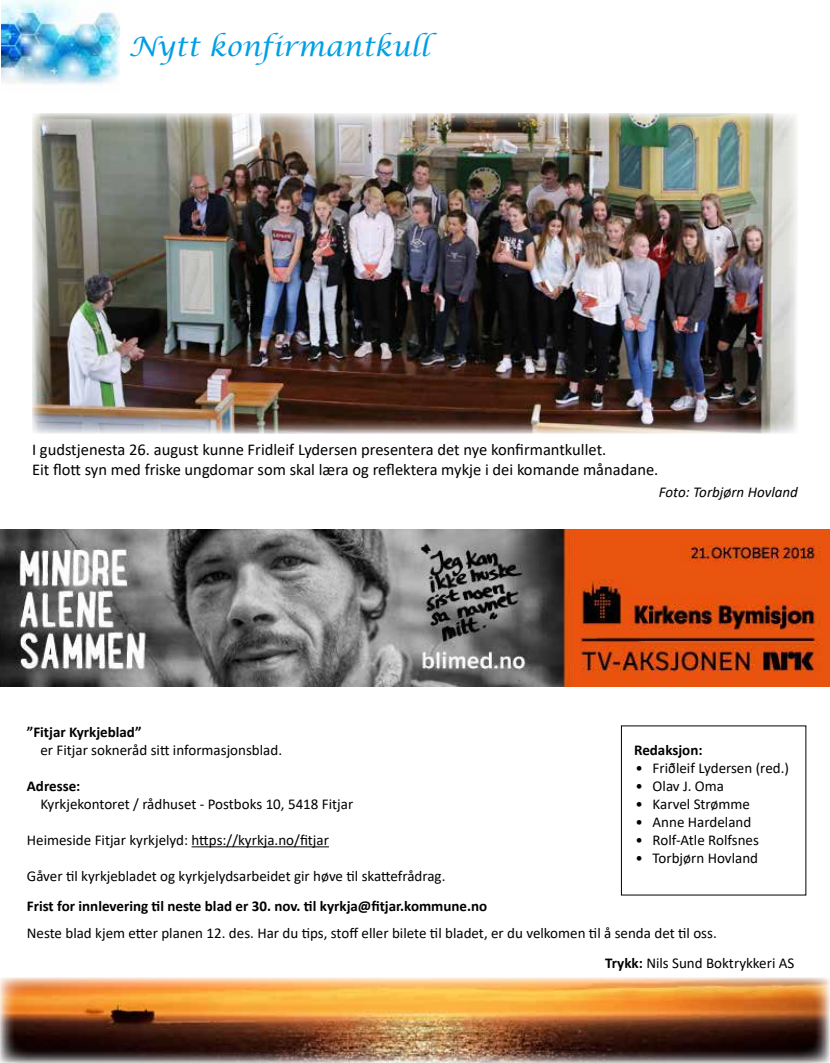
<style>
.page{position:relative;width:830px;height:1063px;background:#fff}
.page>*{position:absolute;margin:0;border:0;box-sizing:border-box;transform-origin:0 0}
.t1{font:italic 27px "Lucida Calligraphy";color:#009fe3}
.t2{font:16.5px/19.8px "Calibri";color:#000}
.t3{font:15px/30.2px "Calibri";color:#000}
.t4{font:700 15px "Calibri";color:#000}
.t5{font:italic 15px "Calibri";color:#000}
.s1{font-weight:700}
</style>
<div class="page">
<img style="left:0;top:978px;width:829px;height:85px">
<img style="left:1px;top:0;width:118px;height:85px">
<hr style="left:191px;top:846px;width:138px;height:1px;background:#000">
<img style="left:32px;top:113px;width:765px;height:321px">
<img style="left:0;top:529px;width:829px;height:157px">
<h1 class="t1" style="left:129px;top:30px;width:301px">Nytt konfirmantkull</h1>
<p class="t2" style="left:32px;top:439px;width:627px">I gudstjenesta 26. august kunne Fridleif Lydersen presentera det nye konfirmantkullet.<br>Eit flott syn med friske ungdomar som skal læra og reflektera mykje i dei komande månadane.</p>
<p class="t4" style="left:27px;top:722px;width:116px">”Fitjar Kyrkjeblad”</p>
<p class="t3" style="left:40px;top:735px;width:243px">er Fitjar sokneråd sitt informasjonsblad.</p>
<p class="t4" style="left:27px;top:776px;width:55px">Adresse:</p>
<p class="t3" style="left:40px;top:789px;width:314px">Kyrkjekontoret / rådhuset - Postboks 10, 5418 Fitjar</p>
<p class="t3" style="left:27px;top:825px;width:303px">Heimeside Fitjar kyrkjelyd: https://kyrkja.no/fitjar</p>
<p class="t3" style="left:27px;top:861px;width:420px">Gåver til kyrkjebladet og kyrkjelydsarbeidet gir høve til skattefrådrag.</p>
<p class="t5" style="left:658px;top:481px;width:140px">Foto: Torbjørn Hovland</p>
<p class="t4" style="left:633px;top:740px;width:70px">Redaksjon:</p>
<p class="t3" style="left:635px;top:753px;width:155px">• Friðleif Lydersen (red.)</p>
<p class="t3" style="left:635px;top:771px;width:90px">• Olav J. Oma</p>
<p class="t3" style="left:635px;top:789px;width:116px">• Karvel Strømme</p>
<p class="t3" style="left:635px;top:807px;width:117px">• Anne Hardeland</p>
<p class="t3" style="left:635px;top:825px;width:125px">• Rolf-Atle Rolfsnes</p>
<p class="t3" style="left:635px;top:843px;width:124px">• Torbjørn Hovland</p>
<p class="t4" style="left:27px;top:896px;width:462px">Frist for innlevering til neste blad er 30. nov. til kyrkja@fitjar.kommune.no</p>
<p class="t3" style="left:605px;top:917px;width:191px;text-indent:-578px">Neste blad kjem etter planen 12. des. Har du tips, stoff eller bilete til bladet, er du velkomen til å senda det til oss.<br><span class="s1">Trykk:</span> Nils Sund Boktrykkeri AS</p>
</div>
